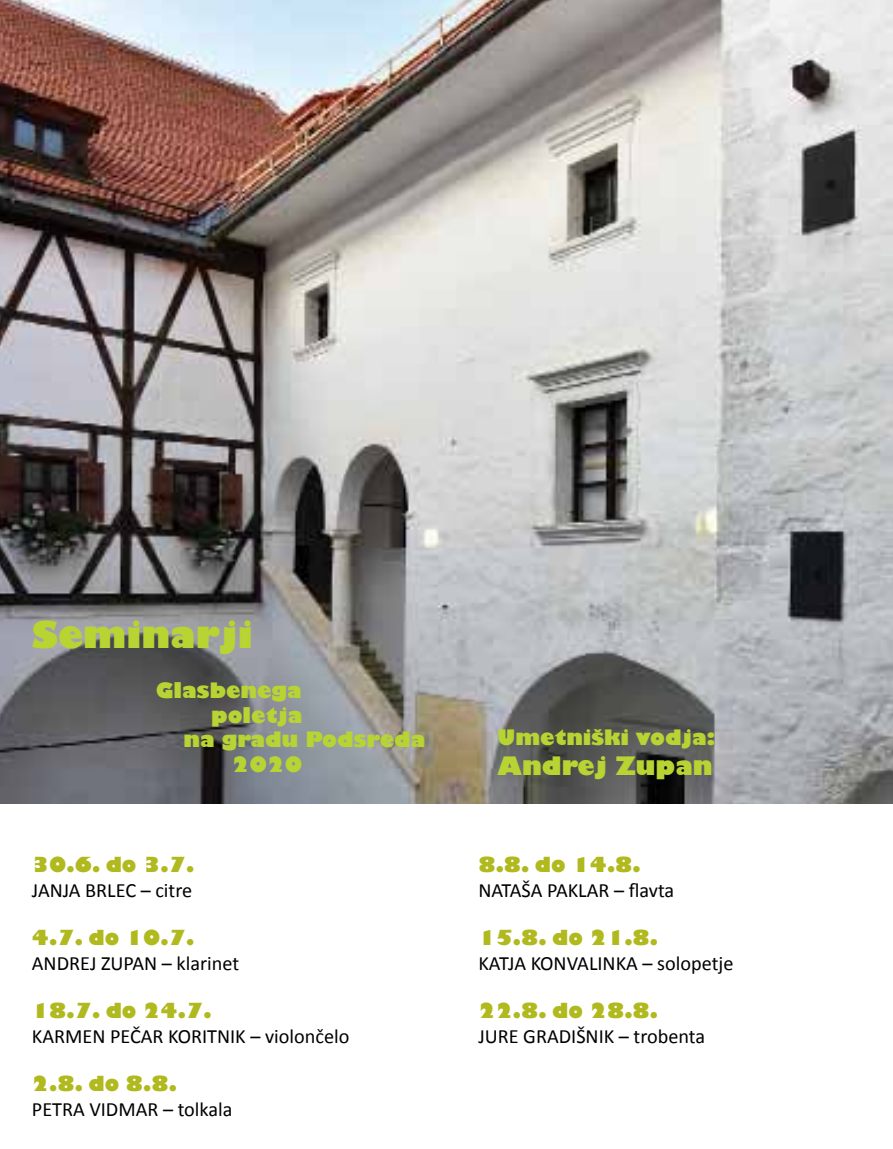
<style>
.page{position:relative;width:893px;height:1149px;background:#fff}
.page>*{position:absolute;margin:0;border:0;box-sizing:border-box;transform-origin:0 0}
.t1{font:800 36px "Gill Sans";color:#b7d433}
.t2{font:800 24.75px "Gill Sans";color:#b7d433}
.t3{font:800 20.7px "Gill Sans";color:#b7d433}
.t4{font:20.25px "Calibri";color:#000}
.t5{font:800 20.25px "Gill Sans";color:#b0b91d}
</style>
<div class="page">
<img style="left:0;top:0;width:893px;height:804px">
<h1 class="t1" style="left:32px;top:612px;width:222px">Seminarji</h1>
<p class="t3" style="left:156px;top:677px;width:147px">Glasbenega</p>
<p class="t3" style="left:211px;top:701px;width:93px">poletja</p>
<p class="t3" style="left:184px;top:726px;width:243px">na gradu Podsreda</p>
<p class="t3" style="left:232px;top:751px;width:72px">2020</p>
<p class="t5" style="left:32px;top:851px;width:164px">30.6. do 3.7.</p>
<p class="t4" style="left:32px;top:876px;width:162px">JANJA BRLEC – citre</p>
<p class="t5" style="left:32px;top:924px;width:164px">4.7. do 10.7.</p>
<p class="t4" style="left:32px;top:949px;width:209px">ANDREJ ZUPAN – klarinet</p>
<p class="t5" style="left:32px;top:997px;width:181px">18.7. do 24.7.</p>
<p class="t4" style="left:32px;top:1022px;width:319px">KARMEN PEČAR KORITNIK – violončelo</p>
<p class="t5" style="left:32px;top:1070px;width:147px">2.8. do 8.8.</p>
<p class="t4" style="left:32px;top:1095px;width:202px">PETRA VIDMAR – tolkala</p>
<p class="t3" style="left:497px;top:724px;width:219px">Umetniški vodja:</p>
<p class="t2" style="left:497px;top:749px;width:217px">Andrej Zupan</p>
<p class="t5" style="left:478px;top:851px;width:164px">8.8. do 14.8.</p>
<p class="t4" style="left:478px;top:876px;width:197px">NATAŠA PAKLAR – flavta</p>
<p class="t5" style="left:478px;top:924px;width:181px">15.8. do 21.8.</p>
<p class="t4" style="left:478px;top:949px;width:257px">KATJA KONVALINKA – solopetje</p>
<p class="t5" style="left:478px;top:997px;width:181px">22.8. do 28.8.</p>
<p class="t4" style="left:478px;top:1022px;width:228px">JURE GRADIŠNIK – trobenta</p>
</div>
